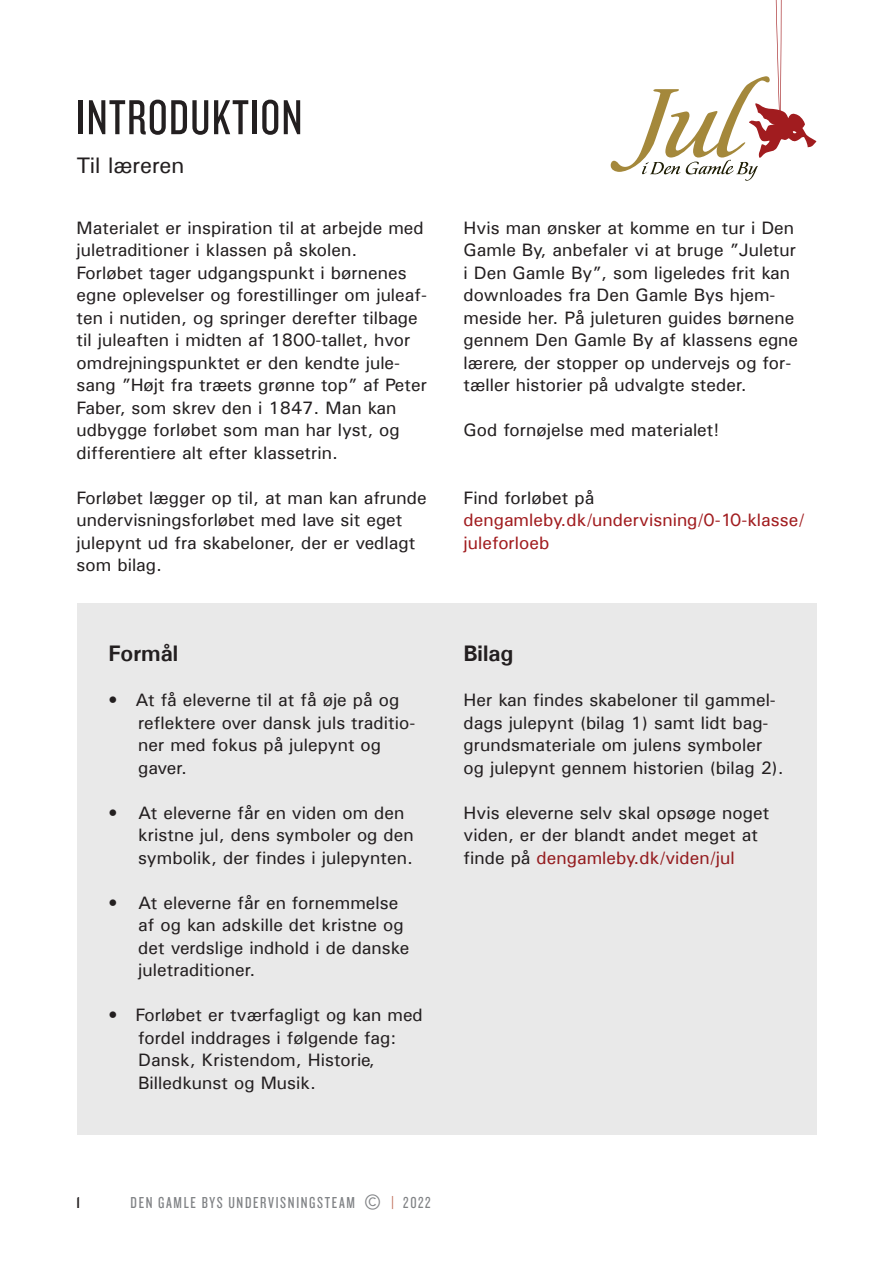
<style>
.page{position:relative;width:893px;height:1263px;background:#fff}
.page>*{position:absolute;margin:0;border:0;box-sizing:border-box;transform-origin:0 0}
.t1{font:51px "Knockout HTF28 Junior Featherwt";letter-spacing:.025em;color:#231f20}
.t2{font:700 22.5px "Univers";color:#231f20}
.t3{font:22.5px "Univers";color:#231f20}
.t4{font:18px/22.5px "Univers";color:#231f20}
.t5{font:18px/22.5px "Univers";color:#a11c1f}
.t6{font:16.5px "Knockout HTF28 Junior Featherwt";letter-spacing:.1em;color:#808285}
.t7{font:16.5px "Knockout HTF48 Featherweight";color:#231f20}
.s1{color:#a11c1f}
.s2{font-family:"Univers";font-size:31.5px}
.s3{color:#c0705b}
</style>
<div class="page">
<svg style="left:611px;top:0;width:205px;height:181px"></svg>
<div style="left:77px;top:603px;width:739px;height:531px;background:#e9e9e9"></div>
<h1 class="t1" style="left:77px;top:92px;width:227px">INTRODUKTION</h1>
<p class="t3" style="left:77px;top:151px;width:109px">Til læreren</p>
<p class="t4" style="left:77px;top:216px;width:352px">Materialet er inspiration til at arbejde med juletraditioner i klassen på skolen.<br>Forløbet tager udgangspunkt i børnenes egne oplevelser og forestillinger om juleaf&shy;ten i nutiden, og springer derefter tilbage til juleaften i midten af 1800-tallet, hvor omdrejningspunktet er den kendte jule&shy;sang ”Højt fra træets grønne top” af Peter Faber, som skrev den i 1847. Man kan udbygge forløbet som man har lyst, og differentiere alt efter klassetrin.</p>
<p class="t4" style="left:77px;top:486px;width:352px">Forløbet lægger op til, at man kan afrunde undervisningsforløbet med lave sit eget julepynt ud fra skabeloner, der er vedlagt som bilag.</p>
<p class="t2" style="left:108px;top:639px;width:71px">Formål</p>
<p class="t4" style="left:138px;top:688px;width:279px;text-indent:-30px">• At få eleverne til at få øje på og reflektere over dansk juls traditio&shy;ner med fokus på julepynt og gaver.</p>
<p class="t4" style="left:138px;top:801px;width:277px;text-indent:-30px">• At eleverne får en viden om den kristne jul, dens symboler og den symbolik, der findes i julepynten.</p>
<p class="t4" style="left:138px;top:891px;width:273px;text-indent:-30px">• At eleverne får en fornemmelse af og kan adskille det kristne og det verdslige indhold i de danske juletraditioner.</p>
<p class="t4" style="left:138px;top:1003px;width:286px;text-indent:-30px">• Forløbet er tværfagligt og kan med fordel inddrages i følgende fag:<br>Dansk, Kristendom, Historie,<br>Billedkunst og Musik.</p>
<p class="t4" style="left:463px;top:216px;width:336px">Hvis man ønsker at komme en tur i Den Gamle By, anbefaler vi at bruge ”Juletur i Den Gamle By”, som ligeledes frit kan downloades fra Den Gamle Bys hjem&shy;meside her. På juleturen guides børnene gennem Den Gamle By af klassens egne lærere, der stopper op undervejs og for&shy;tæller historier på udvalgte steder.</p>
<p class="t4" style="left:463px;top:418px;width:258px">God fornøjelse med materialet!</p>
<p class="t4" style="left:463px;top:486px;width:132px">Find forløbet på</p>
<p class="t5" style="left:463px;top:508px;width:342px">dengamleby.dk/undervisning/0-10-klasse/ juleforloeb</p>
<p class="t2" style="left:463px;top:639px;width:51px">Bilag</p>
<p class="t4" style="left:463px;top:688px;width:322px">Her kan findes skabeloner til gammel&shy;dags julepynt (bilag 1) samt lidt bag&shy;grundsmateriale om julens symboler og julepynt gennem historien (bilag 2).</p>
<p class="t4" style="left:463px;top:801px;width:307px">Hvis eleverne selv skal opsøge noget viden, er der blandt andet meget at finde på <span class="s1">dengamleby.dk/viden/jul</span></p>
<p class="t7" style="left:77px;top:1194px;width:5px">1</p>
<p class="t6" style="left:131px;top:1194px;width:302px">DEN GAMLE BYS UNDERVISNINGSTEAM <span class="s2">©</span> <span class="s3">|</span> 2022</p>
</div>
